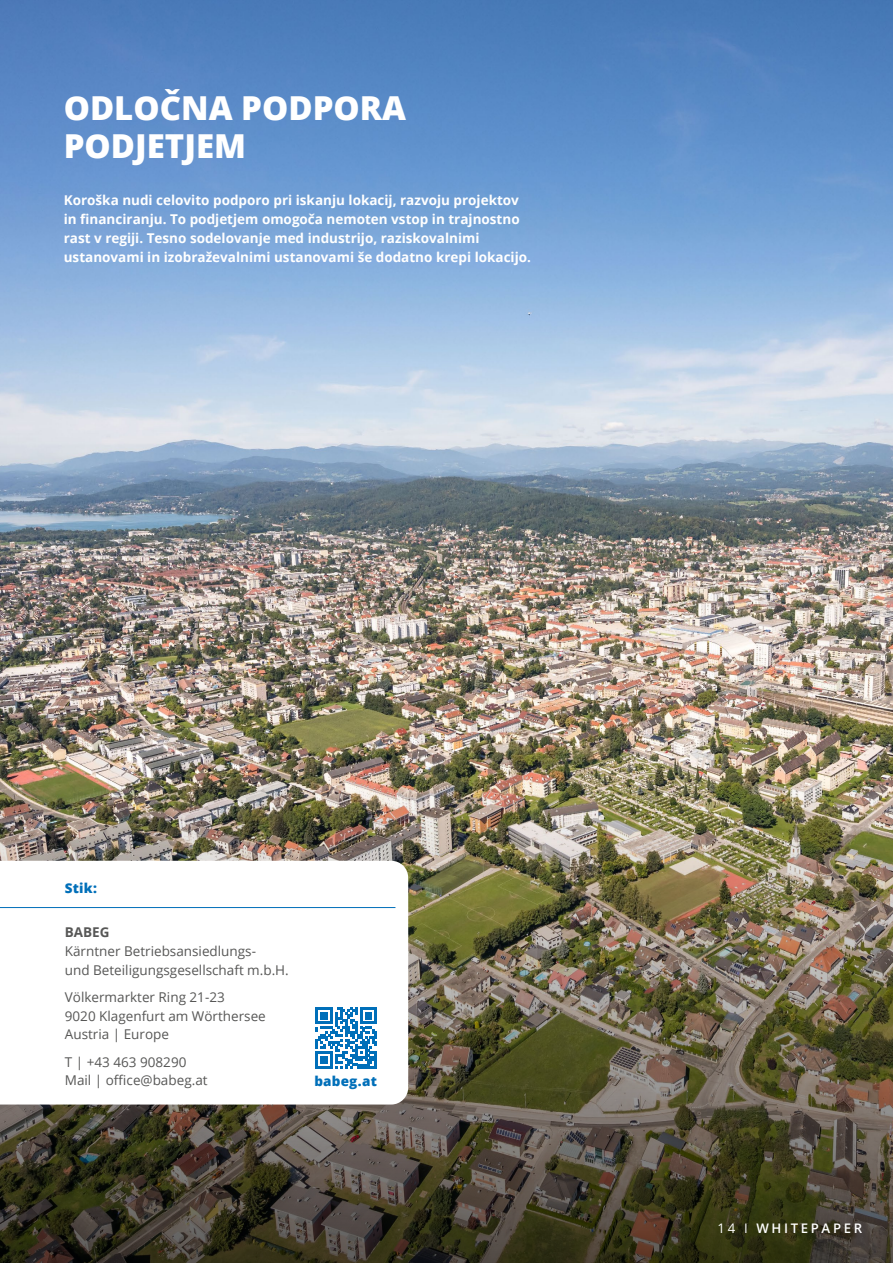
<style>
.page{position:relative;width:893px;height:1263px;background:#fff}
.page>*{position:absolute;margin:0;border:0;box-sizing:border-box;transform-origin:0 0}
.t1{font:800 33px/37.5px "Open Sans";color:#fff}
.t2{font:700 13.5px/18.8px "Open Sans";color:#fff}
.t3{font:13.5px/18.8px "Open Sans";color:#575756}
.t4{font:800 13.5px "Open Sans";letter-spacing:.015em;color:#006fb9}
.t5{font:700 13.5px "Open Sans";color:#575756}
.t6{font:600 13.2px "Open Sans";letter-spacing:.2em;color:#fff}
.s1{font-weight:400}
</style>
<div class="page">
<img style="left:0;top:0;width:893px;height:729px">
<img style="left:0;top:729px;width:893px;height:534px">
<svg style="left:0;top:861px;width:408px;height:243px"></svg>
<hr style="left:0;top:907px;width:395px;height:1px;background:#006fb9">
<svg style="left:315px;top:1007px;width:62px;height:61px"></svg>
<h1 class="t1" style="left:64px;top:88px;width:344px">ODLOČNA PODPORA<br>PODJETJEM</h1>
<p class="t2" style="left:64px;top:191px;width:469px">Koroška nudi celovito podporo pri iskanju lokacij, razvoju projektov in financiranju. To podjetjem omogoča nemoten vstop in trajnostno rast v regiji. Tesno sodelovanje med industrijo, raziskovalnimi ustanovami in izobraževalnimi ustanovami še dodatno krepi lokacijo.</p>
<p class="t4" style="left:65px;top:878px;width:34px">Stik:</p>
<p class="t5" style="left:65px;top:922px;width:46px">BABEG</p>
<p class="t3" style="left:65px;top:941px;width:225px">Kärntner Betriebsansiedlungs-<br>und Beteiligungsgesellschaft m.b.H.</p>
<p class="t3" style="left:65px;top:987px;width:202px">Völkermarkter Ring 21-23<br>9020 Klagenfurt am Wörthersee<br>Austria | Europe</p>
<p class="t3" style="left:65px;top:1052px;width:144px">T | +43 463 908290<br>Mail | office@babeg.at</p>
<p class="t4" style="left:314px;top:1071px;width:64px">babeg.at</p>
<p class="t6" style="left:717px;top:1219px;width:146px"><span class="s1">14 I</span> WHITEPAPER</p>
</div>
